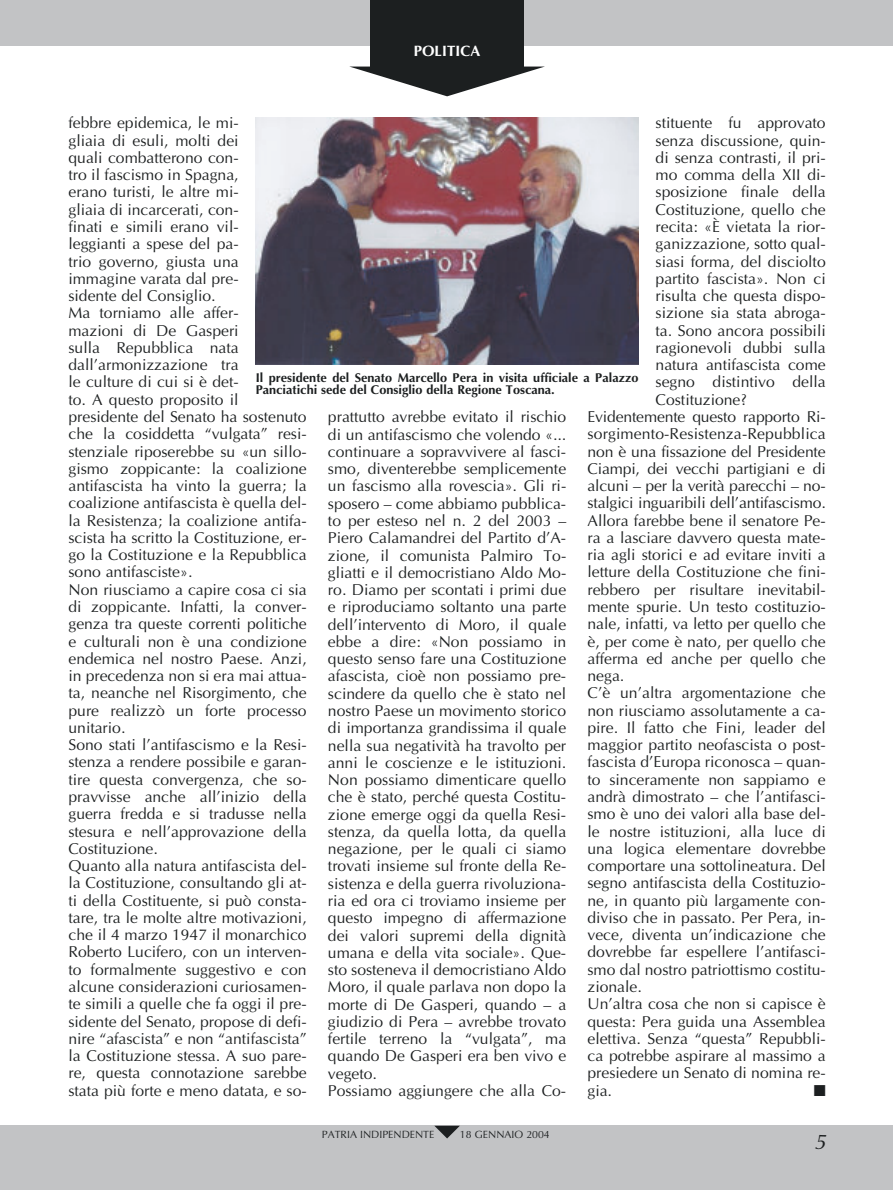
<style>
.page{position:relative;width:893px;height:1190px;background:#fff}
.page>*{position:absolute;margin:0;border:0;box-sizing:border-box;transform-origin:0 0}
.t1{font:italic 21px "Optima";color:#1c1f20}
.t2{font:15.75px/17.2px "Optima";color:#1c1f20}
.t3{font:15.75px "Zapf Dingbats";color:#1c1f20}
.t4{font:700 15px "Optima";color:#fff}
.t5{font:700 12.75px/12.9px "Optima";color:#1c1f20}
.t6{font:10.5px "Optima";color:#1c1f20}
</style>
<div class="page">
<div style="left:0;top:0;width:892px;height:45px;background:#c2c3c5"></div>
<div style="left:0;top:1125px;width:892px;height:65px;background:#c2c3c5"></div>
<div style="left:370px;top:0;width:153px;height:67px;background:#1c1f20"></div>
<svg style="left:351px;top:67px;width:192px;height:29px"></svg>
<svg style="left:434px;top:1125px;width:26px;height:13px"></svg>
<img style="left:256px;top:118px;width:382px;height:246px">
<p class="t4" style="left:414px;top:44px;width:68px">POLITICA</p>
<p class="t2" style="left:68px;top:116px;width:240px">febbre epidemica, le mi-<br>gliaia di esuli, molti dei<br>quali combatterono con-<br>tro il fascismo in Spagna,<br>erano turisti, le altre mi-<br>gliaia di incarcerati, con-<br>finati e simili erano vil-<br>leggianti a spese del pa-<br>trio governo, giusta una immagine varata dal pre-<br>sidente del Consiglio.<br>Ma torniamo alle affer-<br>mazioni di De Gasperi<br>sulla Repubblica nata dall’armonizzazione tra<br>le culture di cui si è det-<br>to. A questo proposito il presidente del Senato ha sostenuto che la cosiddetta “vulgata” resi&shy;stenziale riposerebbe su «un sillo&shy;gismo zoppicante: la coalizione antifascista ha vinto la guerra; la coalizione antifascista è quella del&shy;la Resistenza; la coalizione antifa&shy;scista ha scritto la Costituzione, er&shy;go la Costituzione e la Repubblica sono antifasciste».<br>Non riusciamo a capire cosa ci sia di zoppicante. Infatti, la conver&shy;genza tra queste correnti politiche e culturali non è una condizione endemica nel nostro Paese. Anzi, in precedenza non si era mai attua&shy;ta, neanche nel Risorgimento, che pure realizzò un forte processo unitario.<br>Sono stati l’antifascismo e la Resi&shy;stenza a rendere possibile e garan&shy;tire questa convergenza, che so&shy;pravvisse anche all’inizio della guerra fredda e si tradusse nella stesura e nell’approvazione della<br>Costituzione.<br>Quanto alla natura antifascista del&shy;la Costituzione, consultando gli at&shy;ti della Costituente, si può consta&shy;tare, tra le molte altre motivazioni, che il 4 marzo 1947 il monarchico<br>Roberto Lucifero, con un interven&shy;to formalmente suggestivo e con alcune considerazioni curiosamen&shy;te simili a quelle che fa oggi il pre&shy;sidente del Senato, propose di defi&shy;nire “afascista” e non “antifascista” la Costituzione stessa. A suo pare&shy;re, questa connotazione sarebbe stata più forte e meno datata, e so-</p>
<p class="t2" style="left:655px;top:116px;width:172px">stituente fu approvato</p>
<p class="t2" style="left:655px;top:133px;width:172px">senza discussione, quin-</p>
<p class="t2" style="left:655px;top:150px;width:172px">di senza contrasti, il pri-</p>
<p class="t2" style="left:655px;top:168px;width:172px">mo comma della XII di-</p>
<p class="t2" style="left:655px;top:185px;width:172px">sposizione finale della</p>
<p class="t2" style="left:655px;top:202px;width:172px">Costituzione, quello che</p>
<p class="t2" style="left:655px;top:219px;width:172px">recita: «È vietata la rior-</p>
<p class="t2" style="left:655px;top:237px;width:172px">ganizzazione, sotto qual-</p>
<p class="t2" style="left:655px;top:254px;width:172px">siasi forma, del disciolto</p>
<p class="t2" style="left:655px;top:271px;width:172px">partito fascista». Non ci</p>
<p class="t2" style="left:655px;top:289px;width:172px">risulta che questa dispo-</p>
<p class="t2" style="left:655px;top:306px;width:172px">sizione sia stata abroga-</p>
<p class="t2" style="left:655px;top:323px;width:172px">ta. Sono ancora possibili</p>
<p class="t2" style="left:655px;top:340px;width:172px">ragionevoli dubbi sulla</p>
<p class="t2" style="left:655px;top:358px;width:172px">natura antifascista come</p>
<p class="t2" style="left:655px;top:375px;width:172px">segno distintivo della</p>
<p class="t2" style="left:655px;top:392px;width:93px">Costituzione?</p>
<p class="t2" style="left:587px;top:409px;width:240px">Evidentemente questo rapporto Ri-</p>
<p class="t2" style="left:587px;top:427px;width:240px">sorgimento-Resistenza-Repubblica</p>
<p class="t2" style="left:587px;top:444px;width:240px">non è una fissazione del Presidente</p>
<p class="t2" style="left:587px;top:461px;width:240px">Ciampi, dei vecchi partigiani e di</p>
<p class="t2" style="left:587px;top:478px;width:240px">alcuni – per la verità parecchi – no-</p>
<p class="t2" style="left:587px;top:496px;width:240px">stalgici inguaribili dell’antifascismo.</p>
<p class="t2" style="left:587px;top:513px;width:240px">Allora farebbe bene il senatore Pe-</p>
<p class="t2" style="left:587px;top:530px;width:240px">ra a lasciare davvero questa mate-</p>
<p class="t2" style="left:587px;top:547px;width:240px">ria agli storici e ad evitare inviti a</p>
<p class="t2" style="left:587px;top:565px;width:240px">letture della Costituzione che fini-</p>
<p class="t2" style="left:587px;top:582px;width:240px">rebbero per risultare inevitabil-</p>
<p class="t2" style="left:587px;top:599px;width:240px">mente spurie. Un testo costituzio-</p>
<p class="t2" style="left:587px;top:617px;width:240px">nale, infatti, va letto per quello che</p>
<p class="t2" style="left:587px;top:634px;width:240px">è, per come è nato, per quello che</p>
<p class="t2" style="left:587px;top:651px;width:240px">afferma ed anche per quello che</p>
<p class="t2" style="left:587px;top:668px;width:38px">nega.</p>
<p class="t2" style="left:587px;top:686px;width:240px">C’è un’altra argomentazione che</p>
<p class="t2" style="left:587px;top:703px;width:240px">non riusciamo assolutamente a ca-</p>
<p class="t2" style="left:587px;top:720px;width:240px">pire. Il fatto che Fini, leader del</p>
<p class="t2" style="left:587px;top:737px;width:240px">maggior partito neofascista o post-</p>
<p class="t2" style="left:587px;top:755px;width:240px">fascista d’Europa riconosca – quan-</p>
<p class="t2" style="left:587px;top:772px;width:240px">to sinceramente non sappiamo e</p>
<p class="t2" style="left:587px;top:789px;width:240px">andrà dimostrato – che l’antifasci-</p>
<p class="t2" style="left:587px;top:806px;width:240px">smo è uno dei valori alla base del-</p>
<p class="t2" style="left:587px;top:824px;width:240px">le nostre istituzioni, alla luce di</p>
<p class="t2" style="left:587px;top:841px;width:240px">una logica elementare dovrebbe</p>
<p class="t2" style="left:587px;top:858px;width:240px">comportare una sottolineatura. Del</p>
<p class="t2" style="left:587px;top:876px;width:240px">segno antifascista della Costituzio-</p>
<p class="t2" style="left:587px;top:893px;width:240px">ne, in quanto più largamente con-</p>
<p class="t2" style="left:587px;top:910px;width:240px">diviso che in passato. Per Pera, in-</p>
<p class="t2" style="left:587px;top:927px;width:240px">vece, diventa un’indicazione che</p>
<p class="t2" style="left:587px;top:945px;width:240px">dovrebbe far espellere l’antifasci-</p>
<p class="t2" style="left:587px;top:962px;width:240px">smo dal nostro patriottismo costitu-</p>
<p class="t2" style="left:587px;top:979px;width:56px">zionale.</p>
<p class="t2" style="left:587px;top:996px;width:240px">Un’altra cosa che non si capisce è</p>
<p class="t2" style="left:587px;top:1014px;width:240px">questa: Pera guida una Assemblea</p>
<p class="t2" style="left:587px;top:1031px;width:240px">elettiva. Senza “questa” Repubbli-</p>
<p class="t2" style="left:587px;top:1048px;width:240px">ca potrebbe aspirare al massimo a</p>
<p class="t2" style="left:587px;top:1065px;width:240px">presiedere un Senato di nomina re-</p>
<p class="t2" style="left:587px;top:1083px;width:26px">gia.</p>
<p class="t3" style="left:813px;top:1082px;width:13px">■</p>
<p class="t5" style="left:256px;top:372px;width:384px">Il presidente del Senato Marcello Pera in visita ufficiale a Palazzo<br>Panciatichi sede del Consiglio della Regione Toscana.</p>
<p class="t2" style="left:328px;top:410px;width:240px">prattutto avrebbe evitato il rischio di un antifascismo che volendo «... continuare a sopravvivere al fasci&shy;smo, diventerebbe semplicemente un fascismo alla rovescia». Gli ri&shy;sposero – come abbiamo pubblica&shy;to per esteso nel n. 2 del 2003 – Piero Calamandrei del Partito d’A&shy;zione, il comunista Palmiro To&shy;gliatti e il democristiano Aldo Mo&shy;ro. Diamo per scontati i primi due e riproduciamo soltanto una parte dell’intervento di Moro, il quale ebbe a dire: «Non possiamo in questo senso fare una Costituzione afascista, cioè non possiamo pre&shy;scindere da quello che è stato nel nostro Paese un movimento storico di importanza grandissima il quale nella sua negatività ha travolto per anni le coscienze e le istituzioni.<br>Non possiamo dimenticare quello che è stato, perché questa Costitu&shy;zione emerge oggi da quella Resi&shy;stenza, da quella lotta, da quella negazione, per le quali ci siamo trovati insieme sul fronte della Re&shy;sistenza e della guerra rivoluziona&shy;ria ed ora ci troviamo insieme per questo impegno di affermazione dei valori supremi della dignità umana e della vita sociale». Que&shy;sto sosteneva il democristiano Aldo Moro, il quale parlava non dopo la morte di De Gasperi, quando – a giudizio di Pera – avrebbe trovato fertile terreno la “vulgata”, ma quando De Gasperi era ben vivo e vegeto.<br>Possiamo aggiungere che alla Co-</p>
<p class="t6" style="left:322px;top:1130px;width:114px">PATRIA INDIPENDENTE</p>
<p class="t6" style="left:460px;top:1130px;width:91px">18 GENNAIO 2004</p>
<h1 class="t1" style="left:814px;top:1132px;width:13px">5</h1>
</div>
